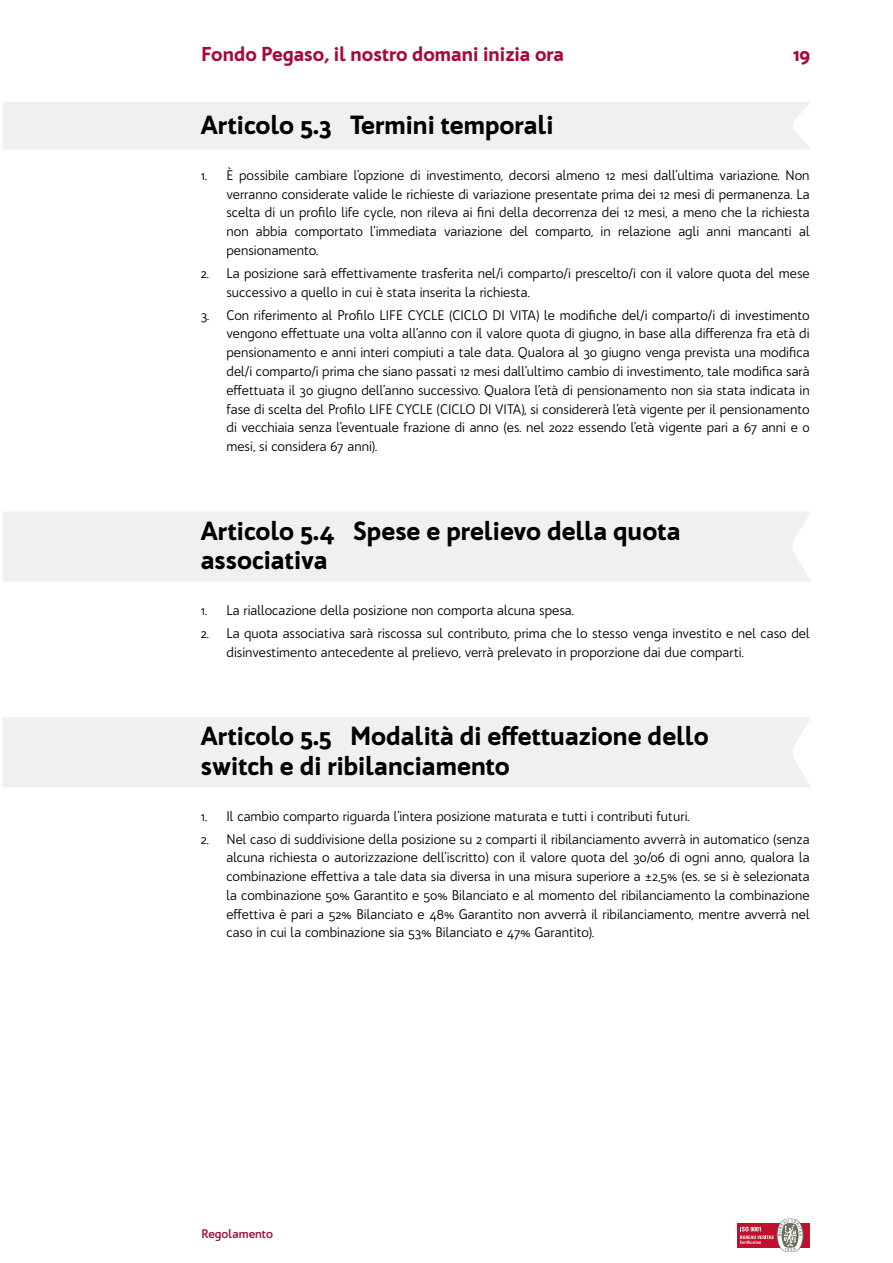
<style>
.page{position:relative;width:893px;height:1263px;background:#fff}
.page>*{position:absolute;margin:0;border:0;box-sizing:border-box;transform-origin:0 0}
.t1{font:900 25.5px/29.2px "Bw Quinta Pro";color:#000}
.t2{font:900 19.5px "Bw Quinta Pro";color:#a60a3d}
.t3{font:13.5px/18.8px "Bw Quinta Pro";color:#000;text-align:justify}
.t4{font:700 12px "Bw Quinta Pro";color:#a60a3d}
</style>
<div class="page">
<div style="left:737px;top:1223px;width:73px;height:25px;background:#bd112f"></div>
<svg style="left:740px;top:1218px;width:64px;height:34px"></svg>
<div style="left:3px;top:102px;width:808px;height:47px;background:#f0f0ef"></div>
<div style="left:3px;top:511px;width:808px;height:70px;background:#f0f0ef"></div>
<div style="left:3px;top:717px;width:808px;height:70px;background:#f0f0ef"></div>
<h2 class="t2" style="left:201px;top:42px;width:364px">Fondo Pegaso, il nostro domani inizia ora</h2>
<h2 class="t2" style="left:793px;top:42px;width:19px">19</h2>
<h1 class="t1" style="left:201px;top:110px;width:354px">Articolo 5.3 Termini temporali</h1>
<p class="t3" style="left:226px;top:166px;width:585px;text-indent:-26px">1. È possibile cambiare l’opzione di investimento, decorsi almeno 12 mesi dall’ultima variazione. Non verranno considerate valide le richieste di variazione presentate prima dei 12 mesi di permanenza. La scelta di un profilo life cycle, non rileva ai fini della decorrenza dei 12 mesi, a meno che la richiesta non abbia comportato l’immediata variazione del comparto, in relazione agli anni mancanti al pensionamento.</p>
<p class="t3" style="left:226px;top:264px;width:585px;text-indent:-26px">2. La posizione sarà effettivamente trasferita nel/i comparto/i prescelto/i con il valore quota del mese successivo a quello in cui è stata inserita la richiesta.</p>
<p class="t3" style="left:226px;top:305px;width:585px;text-indent:-26px">3. Con riferimento al Profilo LIFE CYCLE (CICLO DI VITA) le modifiche del/i comparto/i di investimento vengono effettuate una volta all’anno con il valore quota di giugno, in base alla differenza fra età di pensionamento e anni interi compiuti a tale data. Qualora al 30 giugno venga prevista una modifica del/i comparto/i prima che siano passati 12 mesi dall’ultimo cambio di investimento, tale modifica sarà effettuata il 30 giugno dell’anno successivo. Qualora l’età di pensionamento non sia stata indicata in fase di scelta del Profilo LIFE CYCLE (CICLO DI VITA), si considererà l’età vigente per il pensionamento di vecchiaia senza l’eventuale frazione di anno (es. nel 2022 essendo l’età vigente pari a 67 anni e 0 mesi, si considera 67 anni).</p>
<h1 class="t1" style="left:201px;top:516px;width:481px">Articolo 5.4 Spese e prelievo della quota associativa</h1>
<p class="t3" style="left:201px;top:601px;width:374px">1. La riallocazione della posizione non comporta alcuna spesa.</p>
<p class="t3" style="left:226px;top:624px;width:585px;text-indent:-26px">2. La quota associativa sarà riscossa sul contributo, prima che lo stesso venga investito e nel caso del disinvestimento antecedente al prelievo, verrà prelevato in proporzione dai due comparti.</p>
<h1 class="t1" style="left:201px;top:722px;width:509px">Articolo 5.5 Modalità di effettuazione dello switch e di ribilanciamento</h1>
<p class="t3" style="left:201px;top:806px;width:490px">1. Il cambio comparto riguarda l’intera posizione maturata e tutti i contributi futuri.</p>
<p class="t3" style="left:226px;top:829px;width:585px;text-indent:-26px">2. Nel caso di suddivisione della posizione su 2 comparti il ribilanciamento avverrà in automatico (senza alcuna richiesta o autorizzazione dell’iscritto) con il valore quota del 30/06 di ogni anno, qualora la combinazione effettiva a tale data sia diversa in una misura superiore a ±2,5% (es. se si è selezionata la combinazione 50% Garantito e 50% Bilanciato e al momento del ribilanciamento la combinazione effettiva è pari a 52% Bilanciato e 48% Garantito non avverrà il ribilanciamento, mentre avverrà nel caso in cui la combinazione sia 53% Bilanciato e 47% Garantito).</p>
<p class="t4" style="left:201px;top:1226px;width:73px">Regolamento</p>
</div>
